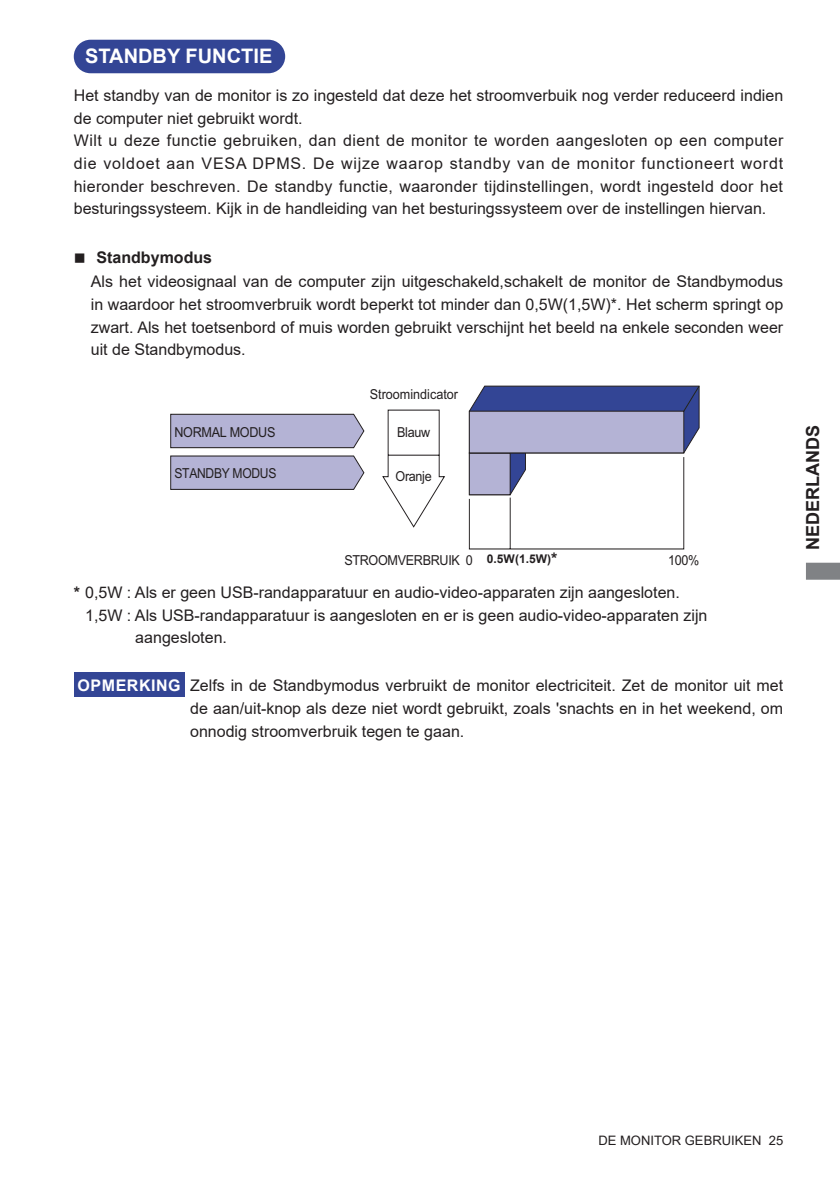
<style>
.page{position:relative;width:840px;height:1191px;background:#fff}
.page>*{position:absolute;margin:0;border:0;box-sizing:border-box;transform-origin:0 0}
.t1{font:700 20px "Arial";color:#fff}
.t2{font:700 18px "Arial";color:#231f20}
.t3{font:16px/23px "Arial";color:#231f20;text-align:justify}
.t4{font:16px/22.6px "Arial";letter-spacing:.02em;color:#231f20}
.t5{font:700 16px "Arial";letter-spacing:.035em;color:#fff}
.t6{font:13.8px "Arial";letter-spacing:-.025em;color:#231f20;scale:.92 1}
.t7{font:13.8px "Arial";color:#231f20;scale:.92 1}
.t8{font:13.8px "Arial";letter-spacing:-.025em;color:#231f20;scale:.88 1}
.t9{font:13px "Arial";color:#231f20}
.t10{font:700 12px "Arial";color:#231f20}
.s1{font-weight:700}
.s2{font-size:16px}
</style>
<div class="page">
<svg style="left:806px;top:562px;width:33px;height:18px"></svg>
<div style="left:75px;top:41px;width:209px;height:31px;background:#334595;border-radius:16px"></div>
<div style="left:74px;top:40px;width:211px;height:33px;border:2px solid #334595;border-radius:16px"></div>
<div style="left:74px;top:672px;width:110px;height:25px;background:#334595"></div>
<svg style="left:468px;top:386px;width:231px;height:163px"></svg>
<svg style="left:170px;top:409px;width:275px;height:119px"></svg>
<p class="t1" style="left:85px;top:42px;width:189px">STANDBY FUNCTIE</p>
<p class="t4" style="left:74px;top:84px;width:710px">Het standby van de monitor is zo ingesteld dat deze het stroomverbuik nog verder reduceerd indien de computer niet gebruikt wordt.<br>Wilt u deze functie gebruiken, dan dient de monitor te worden aangesloten op een computer die voldoet aan VESA DPMS. De wijze waarop standby van de monitor functioneert wordt hieronder beschreven. De standby functie, waaronder tijdinstellingen, wordt ingesteld door het besturingssysteem. Kijk in de handleiding van het besturingssysteem over de instellingen hiervan.</p>
<p class="t3" style="left:91px;top:246px;width:693px;text-align:left;text-indent:-17px">■ <span class="s1">Standbymodus<br></span>Als het videosignaal van de computer zijn uitgeschakeld,schakelt de monitor de Standbymodus in waardoor het stroomverbruik wordt beperkt tot minder dan 0,5W(1,5W)*. Het scherm springt op zwart. Als het toetsenbord of muis worden gebruikt verschijnt het beeld na enkele seconden weer uit de Standbymodus.</p>
<p class="t6" style="left:174px;top:422px;width:111px">NORMAL MODUS</p>
<p class="t8" style="left:174px;top:464px;width:117px">STANDBY MODUS</p>
<p class="t7" style="left:369px;top:385px;width:97px">Stroomindicator</p>
<p class="t6" style="left:397px;top:423px;width:37px">Blauw</p>
<p class="t6" style="left:395px;top:466px;width:41px">Oranje</p>
<p class="t10" style="left:486px;top:550px;width:72px">0.5W(1.5W)<span class="s2">*</span></p>
<p class="t6" style="left:344px;top:551px;width:141px">STROOMVERBRUIK 0</p>
<p class="t6" style="left:667px;top:551px;width:35px">100%</p>
<p class="t3" style="left:74px;top:580px;width:607px"><span class="s1">*</span> 0,5W : Als er geen USB-randapparatuur en audio-video-apparaten zijn aangesloten.</p>
<p class="t3" style="left:85px;top:603px;width:623px">1,5W : Als USB-randapparatuur is aangesloten en er is geen audio-video-apparaten zijn</p>
<p class="t3" style="left:135px;top:626px;width:93px">aangesloten.</p>
<p class="t5" style="left:77px;top:674px;width:105px">OPMERKING</p>
<p class="t3" style="left:190px;top:674px;width:594px">Zelfs in de Standbymodus verbruikt de monitor electriciteit. Zet de monitor uit met de aan/uit-knop als deze niet wordt gebruikt, zoals 'snachts en in het weekend, om onnodig stroomverbruik tegen te gaan.</p>
<p class="t2" style="left:799px;top:550px;width:126px;rotate:-90deg">NEDERLANDS</p>
<p class="t9" style="left:598px;top:1131px;width:186px">DE MONITOR GEBRUIKEN 25</p>
</div>
